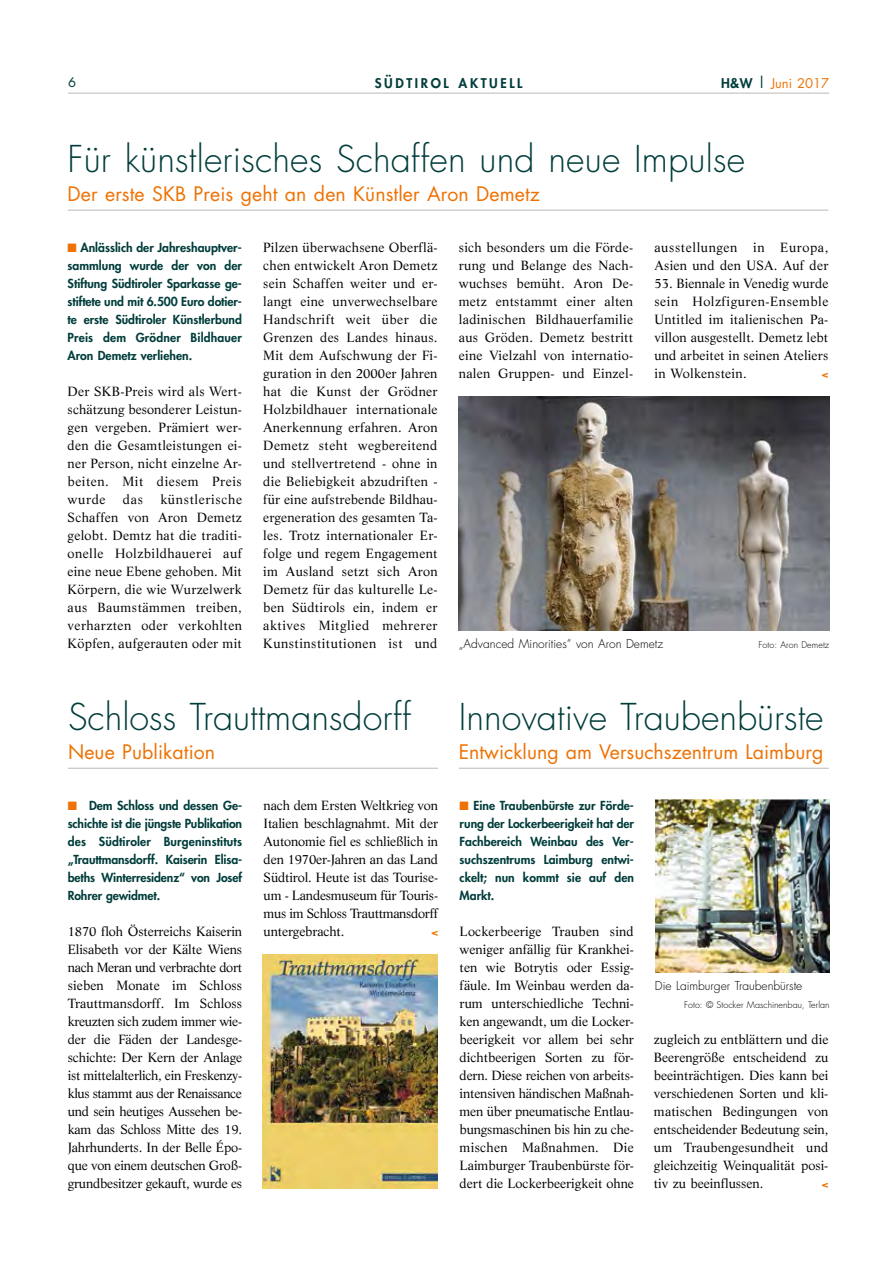
<style>
.page{position:relative;width:893px;height:1263px;background:#fff}
.page>*{position:absolute;margin:0;border:0;box-sizing:border-box;transform-origin:0 0}
.t1{font:300 36px "Futura";color:#003d3b}
.t2{font:19.5px "Futura";letter-spacing:.005em;color:#ee7203}
.t3{font:13.05px/18px "Life";letter-spacing:.02em;color:#000;text-align:justify}
.t4{font:13.05px/18px "Life";letter-spacing:.045em;color:#000}
.t5{font:800 13.05px "Futura";letter-spacing:.2em;color:#003d3b}
.t6{font:13.05px "Futura";color:#ee7203}
.t7{font:13.05px "Futura";color:#003d3b}
.t8{font:800 12.15px/18px "Futura";color:#003d3b;text-align:justify}
.t9{font:300 12px "Futura";color:#000}
.t10{font:800 10.5px "Futura";color:#ee7203;scale:1.1 1}
.t11{font:300 9px "Futura";color:#000}
.s1{font-weight:800;color:#003d3b}
.s2{font-size:15px;color:#003d3b}
.s3{color:#ee7203}
</style>
<div class="page">
<hr style="left:68px;top:210px;width:760px;height:1px;background:#bdb9b3">
<img style="left:459px;top:396px;width:371px;height:234px">
<hr style="left:68px;top:768px;width:370px;height:1px;background:#bdb9b3">
<hr style="left:459px;top:768px;width:370px;height:1px;background:#bdb9b3">
<img style="left:655px;top:799px;width:175px;height:173px">
<img style="left:263px;top:954px;width:175px;height:234px">
<hr style="left:68px;top:93px;width:761px;height:1px;background:#bdb9b3">
<p class="t7" style="left:68px;top:73px;width:10px">6</p>
<p class="t5" style="left:375px;top:74px;width:149px">SÜDTIROL AKTUELL</p>
<p class="t6" style="left:721px;top:74px;width:109px"><span class="s1">H&amp;W</span> <span class="s2">|</span> Juni 2017</p>
<h1 class="t1" style="left:68px;top:135px;width:679px">Für künstlerisches Schaffen und neue Impulse</h1>
<h2 class="t2" style="left:68px;top:181px;width:474px">Der erste SKB Preis geht an den Künstler Aron Demetz</h2>
<p class="t3" style="left:263px;top:238px;width:176px">Pilzen überwachsene Oberflä&shy;chen entwickelt Aron Demetz sein Schaffen weiter und er&shy;langt eine unverwechselbare Handschrift weit über die Grenzen des Landes hinaus.<br>Mit dem Aufschwung der Fi&shy;guration in den 2000er Jahren hat die Kunst der Grödner Holzbildhauer internationale Anerkennung erfahren. Aron Demetz steht wegbereitend und stellvertretend - ohne in die Beliebigkeit abzudriften - für eine aufstrebende Bildhau&shy;ergeneration des gesamten Ta&shy;les. Trotz internationaler Er&shy;folge und regem Engagement im Ausland setzt sich Aron Demetz für das kulturelle Le&shy;ben Südtirols ein, indem er aktives Mitglied mehrerer Kunstinstitutionen ist und</p>
<p class="t3" style="left:459px;top:238px;width:176px">sich besonders um die Förde&shy;rung und Belange des Nach&shy;wuchses bemüht. Aron De&shy;metz entstammt einer alten ladinischen Bildhauerfamilie aus Gröden. Demetz bestritt eine Vielzahl von internatio&shy;nalen Gruppen- und Einzel-</p>
<p class="t4" style="left:654px;top:238px;width:175px">ausstellungen in Europa,<br>Asien und den USA. Auf der</p>
<p class="t8" style="left:68px;top:238px;width:176px"><span class="s3">■</span> Anlässlich der Jahreshauptver&shy;sammlung wurde der von der Stiftung Südtiroler Sparkasse ge&shy;stiftete und mit 6.500 Euro dotier&shy;te erste Südtiroler Künstlerbund Preis dem Grödner Bildhauer Aron Demetz verliehen.</p>
<p class="t3" style="left:68px;top:382px;width:176px">Der SKB-Preis wird als Wert&shy;schätzung besonderer Leistun&shy;gen vergeben. Prämiert wer&shy;den die Gesamtleistungen ei&shy;ner Person, nicht einzelne Ar&shy;beiten. Mit diesem Preis wurde</p>
<p class="t3" style="left:654px;top:274px;width:175px">53. Biennale in Venedig wurde sein Holzfiguren-Ensemble Untitled im italienischen Pa&shy;villon ausgestellt. Demetz lebt und arbeitet in seinen Ateliers in Wolkenstein.</p>
<p class="t10" style="left:822px;top:367px;width:8px">&lt;</p>
<p class="t3" style="left:68px;top:490px;width:176px;text-indent:93px">künstlerische Schaffen von Aron Demetz gelobt. Demtz hat die traditi&shy;onelle Holzbildhauerei auf eine neue Ebene gehoben. Mit Körpern, die wie Wurzelwerk aus Baumstämmen treiben, verharzten oder verkohlten Köpfen, aufgerauten oder mit</p>
<p class="t3" style="left:123px;top:490px;width:22px">das</p>
<p class="t9" style="left:459px;top:636px;width:206px">„Advanced Minorities“ von Aron Demetz</p>
<p class="t11" style="left:759px;top:639px;width:72px">Foto: Aron Demetz</p>
<h1 class="t1" style="left:68px;top:693px;width:345px">Schloss Trauttmansdorff</h1>
<h2 class="t2" style="left:68px;top:739px;width:149px">Neue Publikation</h2>
<p class="t8" style="left:68px;top:796px;width:176px"><span class="s3">■</span> Dem Schloss und dessen Ge&shy;schichte ist die jüngste Publikation des Südtiroler Burgeninstituts „Trauttmansdorff. Kaiserin Elisa&shy;beths Winterresidenz“ von Josef Rohrer gewidmet.</p>
<p class="t3" style="left:68px;top:922px;width:176px">1870 floh Österreichs Kaiserin Elisabeth vor der Kälte Wiens nach Meran und verbrachte dort sieben Monate im Schloss Trauttmansdorff. Im Schloss kreuzten sich zudem immer wie&shy;der die Fäden der Landesge&shy;schichte: Der Kern der Anlage ist mittelalterlich, ein Freskenzy&shy;klus stammt aus der Renaissance und sein heutiges Aussehen be&shy;kam das Schloss Mitte des 19.<br>Jahrhunderts. In der Belle Épo&shy;que von einem deutschen Groß&shy;grundbesitzer gekauft, wurde es</p>
<p class="t3" style="left:264px;top:796px;width:176px">nach dem Ersten Weltkrieg von Italien beschlagnahmt. Mit der Autonomie fiel es schließlich in den 1970er-Jahren an das Land Südtirol. Heute ist das Tourise&shy;um - Landesmuseum für Touris&shy;mus im Schloss Trauttmansdorff untergebracht.</p>
<p class="t10" style="left:431px;top:925px;width:8px">&lt;</p>
<h1 class="t1" style="left:459px;top:693px;width:366px">Innovative Traubenbürste</h1>
<h2 class="t2" style="left:459px;top:739px;width:366px">Entwicklung am Versuchszentrum Laimburg</h2>
<p class="t8" style="left:460px;top:796px;width:176px"><span class="s3">■</span> Eine Traubenbürste zur Förde&shy;rung der Lockerbeerigkeit hat der Fachbereich Weinbau des Ver&shy;suchszentrums Laimburg entwi&shy;ckelt; nun kommt sie auf den Markt.</p>
<p class="t3" style="left:460px;top:922px;width:176px">Lockerbeerige Trauben sind weniger anfällig für Krankhei&shy;ten wie Botrytis oder Essig&shy;fäule. Im Weinbau werden da&shy;rum unterschiedliche Techni&shy;ken angewandt, um die Locker&shy;beerigkeit vor allem bei sehr dichtbeerigen Sorten zu för&shy;dern. Diese reichen von arbeits&shy;intensiven händischen Maßnah&shy;men über pneumatische Entlau&shy;bungsmaschinen bis hin zu che&shy;mischen Maßnahmen. Die Laimburger Traubenbürste för&shy;dert die Lockerbeerigkeit ohne</p>
<p class="t9" style="left:655px;top:978px;width:149px">Die Laimburger Traubenbürste</p>
<p class="t11" style="left:684px;top:999px;width:147px">Foto: © Stocker Maschinenbau, Terlan</p>
<p class="t3" style="left:654px;top:1030px;width:176px">zugleich zu entblättern und die Beerengröße entscheidend zu beeinträchtigen. Dies kann bei verschiedenen Sorten und kli&shy;matischen Bedingungen von entscheidender Bedeutung sein, um Traubengesundheit und gleichzeitig Weinqualität posi&shy;tiv zu beeinflussen.</p>
<p class="t10" style="left:822px;top:1177px;width:8px">&lt;</p>
</div>
